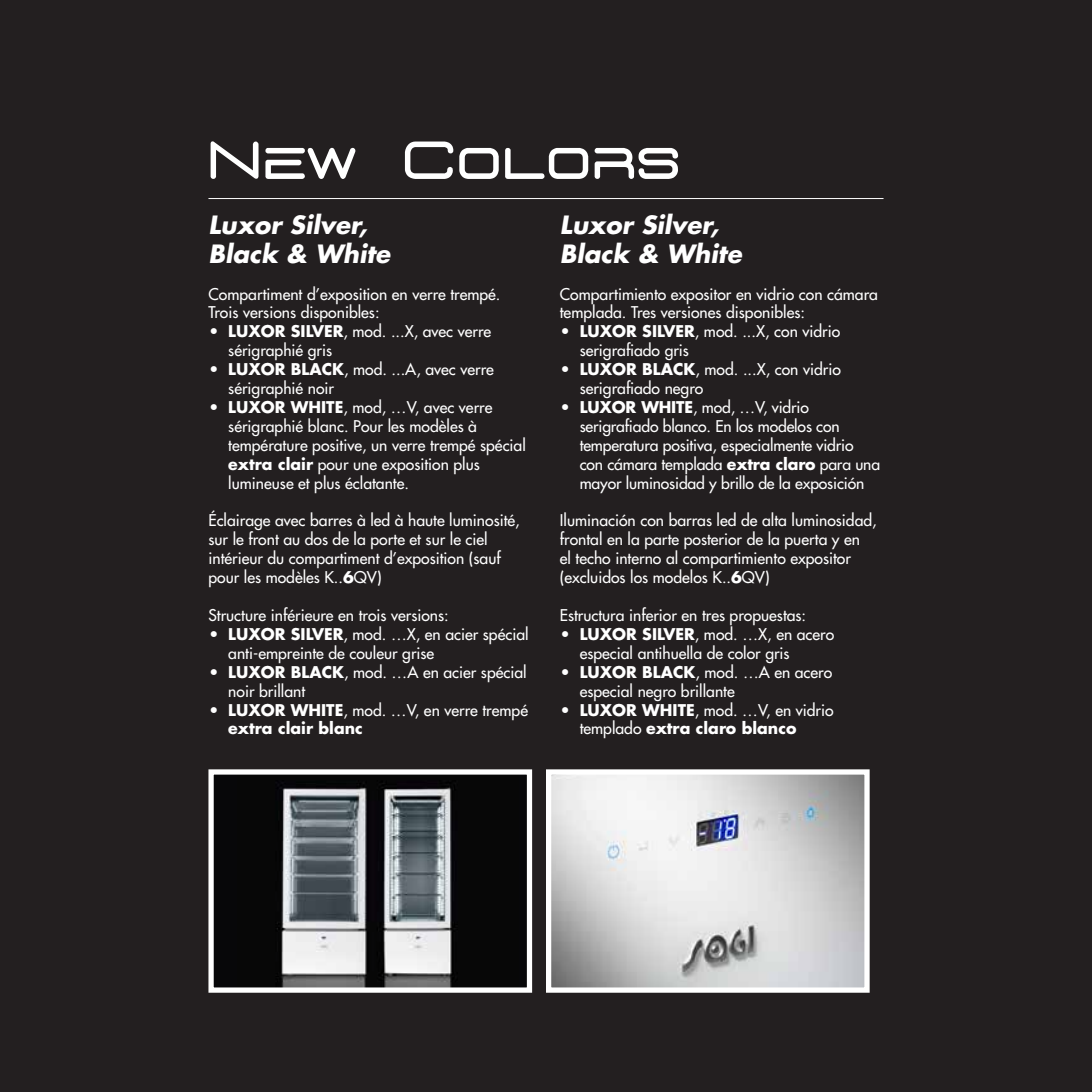
<style>
.page{position:relative;width:1092px;height:1092px;background:#fff}
.page>*{position:absolute;margin:0;border:0;box-sizing:border-box;transform-origin:0 0}
.t1{font:54.25px "D3 Euronism";letter-spacing:.05em;color:#fff}
.t2{font:italic 700 24.5px "Futura Std";color:#fff}
.t3{font:500 15.75px/18.9px "Futura Std";color:#fff}
.t4{font:700 15.75px/18.9px "Futura Std";color:#fff}
.s1{font-weight:700}
.s2{font-weight:500}
</style>
<div class="page">
<div style="left:0;top:0;width:1091px;height:1091px;background:#231f20"></div>
<hr style="left:208px;top:198px;width:675px;height:1px;background:#fff">
<div style="left:211px;top:772px;width:318px;height:218px;background:#070709"></div>
<img style="left:277px;top:787px;width:175px;height:199px">
<div style="left:208px;top:769px;width:324px;height:223px;border:5px solid #fff"></div>
<img style="left:552px;top:775px;width:311px;height:211px">
<div style="left:546px;top:769px;width:323px;height:223px;border:5px solid #fff"></div>
<p class="t1" style="left:208px;top:141px;width:471px">New Colors</p>
<p class="t2" style="left:208px;top:208px;width:160px">Luxor Silver,</p>
<p class="t2" style="left:208px;top:237px;width:183px">Black &amp; White</p>
<p class="t3" style="left:208px;top:284px;width:293px">Compartiment d’exposition en verre trempé.<br>Trois versions disponibles:</p>
<p class="t3" style="left:228px;top:322px;width:264px;text-indent:-20px"><span class="s1">• LUXOR SILVER</span>, mod. ...X, avec verre sérigraphié gris</p>
<p class="t3" style="left:228px;top:360px;width:267px;text-indent:-20px"><span class="s1">• LUXOR BLACK</span>, mod. ...A, avec verre sérigraphié noir</p>
<p class="t3" style="left:228px;top:398px;width:299px;text-indent:-20px"><span class="s1">• LUXOR WHITE</span>, mod, …V, avec verre sérigraphié blanc. Pour les modèles à température positive, un verre trempé spécial <span class="s1">extra clair</span> pour une exposition plus lumineuse et plus éclatante.</p>
<p class="t3" style="left:208px;top:511px;width:313px">Éclairage avec barres à led à haute luminosité, sur le front au dos de la porte et sur le ciel intérieur du compartiment d’exposition (sauf pour les modèles K..<span class="s1">6</span>QV)</p>
<p class="t3" style="left:208px;top:605px;width:242px">Structure inférieure en trois versions:</p>
<p class="t3" style="left:228px;top:624px;width:302px;text-indent:-20px"><span class="s1">• LUXOR SILVER</span>, mod. …X, en acier spécial anti-empreinte de couleur grise</p>
<p class="t3" style="left:228px;top:662px;width:300px;text-indent:-20px"><span class="s1">• LUXOR BLACK</span>, mod. …A en acier spécial noir brillant</p>
<p class="t4" style="left:228px;top:700px;width:301px;text-indent:-20px">• LUXOR WHITE<span class="s2">, mod. …V, en verre trempé </span>extra clair blanc</p>
<p class="t2" style="left:560px;top:208px;width:160px">Luxor Silver,</p>
<p class="t2" style="left:560px;top:237px;width:183px">Black &amp; White</p>
<p class="t3" style="left:560px;top:284px;width:319px">Compartimiento expositor en vidrio con cámara templada. Tres versiones disponibles:</p>
<p class="t3" style="left:579px;top:322px;width:262px;text-indent:-20px"><span class="s1">• LUXOR SILVER</span>, mod. ...X, con vidrio serigrafiado gris</p>
<p class="t3" style="left:579px;top:360px;width:263px;text-indent:-20px"><span class="s1">• LUXOR BLACK</span>, mod. ...X, con vidrio serigrafiado negro</p>
<p class="t3" style="left:579px;top:398px;width:302px;text-indent:-20px"><span class="s1">• LUXOR WHITE</span>, mod, …V, vidrio serigrafiado blanco. En los modelos con temperatura positiva, especialmente vidrio con cámara templada <span class="s1">extra claro</span> para una mayor luminosidad y brillo de la exposición</p>
<p class="t3" style="left:560px;top:511px;width:318px">Iluminación con barras led de alta luminosidad, frontal en la parte posterior de la puerta y en<br>el techo interno al compartimiento expositor (excluidos los modelos K..<span class="s1">6</span>QV)</p>
<p class="t3" style="left:560px;top:605px;width:248px">Estructura inferior en tres propuestas:</p>
<p class="t3" style="left:579px;top:624px;width:256px;text-indent:-20px"><span class="s1">• LUXOR SILVER</span>, mod. …X, en acero especial antihuella de color gris</p>
<p class="t3" style="left:579px;top:662px;width:254px;text-indent:-20px"><span class="s1">• LUXOR BLACK</span>, mod. …A en acero especial negro brillante</p>
<p class="t4" style="left:579px;top:700px;width:255px;text-indent:-20px">• LUXOR WHITE<span class="s2">, mod. …V, en vidrio templado</span> extra claro blanco</p>
</div>
